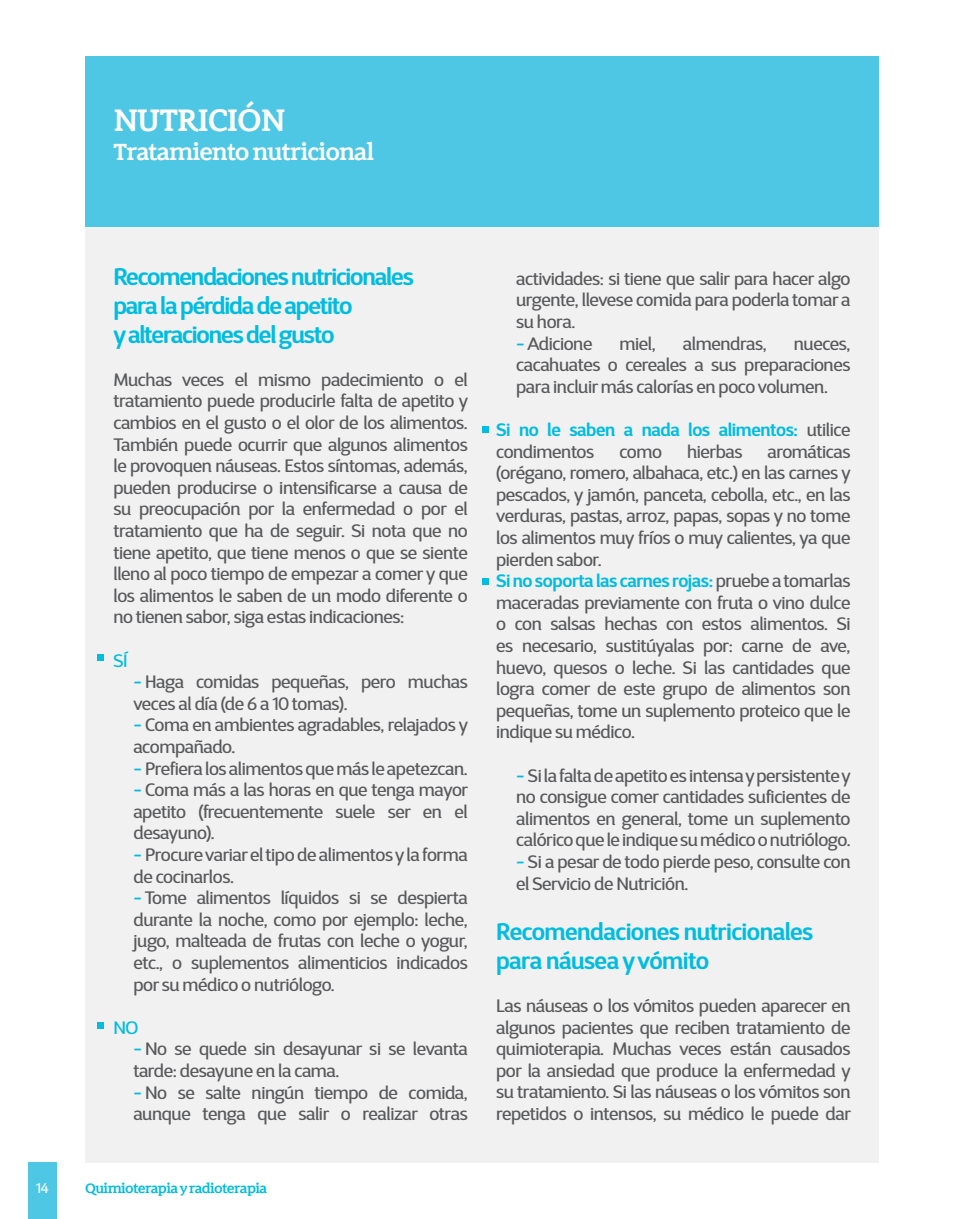
<style>
.page{position:relative;width:964px;height:1219px;background:#fff}
.page>*{position:absolute;margin:0;border:0;box-sizing:border-box;transform-origin:0 0}
.t1{font:700 32px "Filo Pro";letter-spacing:-.04em;color:#fff}
.t2{font:600 24px/28.8px "D Sari";letter-spacing:-.05em;color:#00bcdf}
.t3{font:600 24px/28.8px "D Sari";letter-spacing:-.025em;color:#00bcdf}
.t4{font:700 24px "Filo Pro";letter-spacing:-.04em;color:#fff}
.t5{font:18px/21.6px "D Sari";letter-spacing:-.025em;color:#58595b;text-align:justify}
.t6{font:600 18px/21.6px "D Sari";letter-spacing:-.025em;color:#00bcdf}
.t7{font:18px "D Sari";color:#00bcdf}
.t8{font:700 14px "Filo Pro";letter-spacing:-.04em;color:#00bcdf}
.t9{font:14px "D Sari";color:#fff}
.s1{color:#00bcdf}
.s2{font-weight:400;color:#58595b}
.s3{font-weight:600;color:#00bcdf}
</style>
<div class="page">
<div style="left:85px;top:227px;width:794px;height:935px;background:#f1f1f2"></div>
<div style="left:28px;top:1162px;width:29px;height:57px;background:#4dc7e4"></div>
<div style="left:85px;top:57px;width:794px;height:170px;background:#4dc7e4"></div>
<svg style="left:98px;top:655px;width:6px;height:6px"></svg>
<svg style="left:98px;top:1022px;width:6px;height:6px"></svg>
<svg style="left:482px;top:426px;width:6px;height:6px"></svg>
<svg style="left:482px;top:579px;width:6px;height:6px"></svg>
<h1 class="t1" style="left:113px;top:99px;width:174px">NUTRICIÓN</h1>
<h2 class="t4" style="left:113px;top:136px;width:262px">Tratamiento nutricional</h2>
<h2 class="t2" style="left:113px;top:262px;width:302px">Recomendaciones nutricionales para la pérdida de apetito<br>y alteraciones del gusto</h2>
<p class="t5" style="left:113px;top:369px;width:356px">Muchas veces el mismo padecimiento o el tratamiento puede producirle falta de apetito y cambios en el gusto o el olor de los alimentos.<br>También puede ocurrir que algunos alimentos le provoquen náuseas. Estos síntomas, además, pueden producirse o intensificarse a causa de su preocupación por la enfermedad o por el tratamiento que ha de seguir. Si nota que no tiene apetito, que tiene menos o que se siente lleno al poco tiempo de empezar a comer y que los alimentos le saben de un modo diferente o no tienen sabor, siga estas indicaciones:</p>
<p class="t7" style="left:113px;top:649px;width:16px">SÍ</p>
<p class="t5" style="left:133px;top:671px;width:336px"><span class="s1">-</span> Haga comidas pequeñas, pero muchas veces al día (de 6 a 10 tomas).</p>
<p class="t5" style="left:133px;top:714px;width:336px"><span class="s1">-</span> Coma en ambientes agradables, relajados y acompañado.</p>
<p class="t5" style="left:133px;top:757px;width:336px"><span class="s1">-</span> Prefiera los alimentos que más le apetezcan.</p>
<p class="t5" style="left:133px;top:779px;width:336px"><span class="s1">-</span> Coma más a las horas en que tenga mayor apetito (frecuentemente suele ser en el desayuno).</p>
<p class="t5" style="left:133px;top:844px;width:336px"><span class="s1">-</span> Procure variar el tipo de alimentos y la forma de cocinarlos.</p>
<p class="t5" style="left:133px;top:887px;width:336px"><span class="s1">-</span> Tome alimentos líquidos si se despierta durante la noche, como por ejemplo: leche, jugo, malteada de frutas con leche o yogur, etc., o suplementos alimenticios indicados por su médico o nutriólogo.</p>
<p class="t7" style="left:113px;top:1016px;width:27px">NO</p>
<p class="t5" style="left:133px;top:1038px;width:336px"><span class="s1">-</span> No se quede sin desayunar si se levanta tarde: desayune en la cama.</p>
<p class="t5" style="left:133px;top:1081px;width:336px"><span class="s1">-</span> No se salte ningún tiempo de comida, aunque tenga que salir o realizar otras</p>
<p class="t9" style="left:36px;top:1179px;width:14px">14</p>
<p class="t8" style="left:85px;top:1179px;width:184px">Quimioterapia y radioterapia</p>
<p class="t5" style="left:516px;top:268px;width:336px">actividades: si tiene que salir para hacer algo urgente, llevese comida para poderla tomar a su hora.</p>
<p class="t5" style="left:516px;top:332px;width:78px"><span class="s1">-</span> Adicione</p>
<p class="t5" style="left:619px;top:332px;width:38px">miel,</p>
<p class="t5" style="left:683px;top:332px;width:85px">almendras,</p>
<p class="t5" style="left:516px;top:332px;width:336px;text-indent:278px">nueces, cacahuates o cereales a sus preparaciones para incluir más calorías en poco volumen.</p>
<p class="t6" style="left:496px;top:419px;width:356px">Si no le saben a nada los alimentos: <span class="s2">utilice condimentos</span></p>
<p class="t5" style="left:619px;top:440px;width:44px">como</p>
<p class="t5" style="left:687px;top:440px;width:57px">hierbas</p>
<p class="t5" style="left:496px;top:440px;width:356px;text-align:left;text-indent:271px">aromáticas (orégano, romero, albahaca, etc.) en las carnes y pescados, y jamón, panceta, cebolla, etc., en las verduras, pastas, arroz, papas, sopas y no tome los alimentos muy fríos o muy calientes, ya que pierden sabor.<br><span class="s3">Si no soporta las carnes rojas:</span> pruebe a tomarlas maceradas previamente con fruta o vino dulce o con salsas hechas con estos alimentos. Si es necesario, sustitúyalas por: carne de ave, huevo, quesos o leche. Si las cantidades que logra comer de este grupo de alimentos son pequeñas, tome un suplemento proteico que le indique su médico.</p>
<p class="t5" style="left:516px;top:764px;width:336px"><span class="s1">-</span> Si la falta de apetito es intensa y persistente y no consigue comer cantidades suficientes de alimentos en general, tome un suplemento calórico que le indique su médico o nutriólogo.</p>
<p class="t5" style="left:516px;top:851px;width:336px"><span class="s1">-</span> Si a pesar de todo pierde peso, consulte con el Servicio de Nutrición.</p>
<h2 class="t3" style="left:496px;top:917px;width:319px">Recomendaciones nutricionales para náusea y vómito</h2>
<p class="t5" style="left:496px;top:995px;width:356px">Las náuseas o los vómitos pueden aparecer en algunos pacientes que reciben tratamiento de quimioterapia. Muchas veces están causados por la ansiedad que produce la enfermedad y su tratamiento. Si las náuseas o los vómitos son repetidos o intensos, su médico le puede dar</p>
</div>
